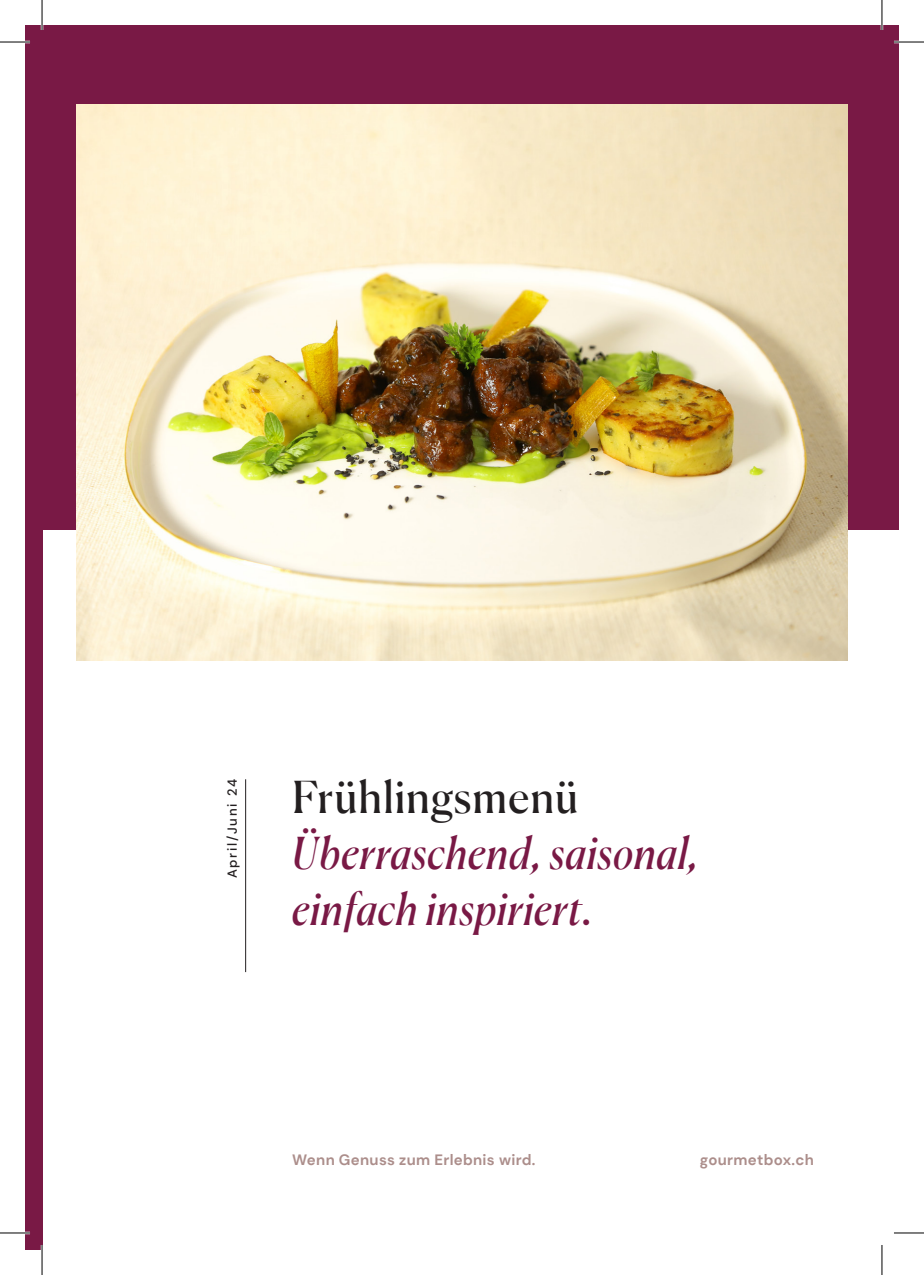
<style>
.page{position:relative;width:924px;height:1275px;background:#fff}
.page>*{position:absolute;margin:0;border:0;box-sizing:border-box;transform-origin:0 0}
.t1{font:italic 44px/56px "Canela";letter-spacing:.02em;color:#791945}
.t2{font:44px "Canela";letter-spacing:.025em;color:#231f20}
.t3{font:700 15px "DM Sans";letter-spacing:.02em;color:#ac8e8b}
.t4{font:500 13px "DM Sans";letter-spacing:.14em;color:#231f20}
</style>
<div class="page">
<div style="left:42px;top:25px;width:856px;height:505px;background:#791945"></div>
<div style="left:25px;top:25px;width:17px;height:1225px;background:#791945"></div>
<img style="left:76px;top:105px;width:771px;height:556px">
<hr style="left:245px;top:779px;width:1px;height:193px;background:#231f20">
<hr style="left:0;top:41px;width:30px;height:2px;background:#fff">
<hr style="left:893px;top:41px;width:30px;height:2px;background:#fff">
<hr style="left:0;top:1231px;width:30px;height:3px;background:#fff">
<hr style="left:41px;top:0;width:2px;height:30px;background:#fff">
<hr style="left:41px;top:1245px;width:2px;height:30px;background:#fff">
<hr style="left:880px;top:0;width:2px;height:30px;background:#fff">
<hr style="left:0;top:42px;width:30px;height:1px;background:#000">
<hr style="left:893px;top:42px;width:30px;height:1px;background:#000">
<hr style="left:0;top:1232px;width:30px;height:1px;background:#000">
<hr style="left:893px;top:1232px;width:30px;height:1px;background:#000">
<hr style="left:42px;top:0;width:1px;height:30px;background:#000">
<hr style="left:42px;top:1245px;width:1px;height:30px;background:#000">
<hr style="left:881px;top:0;width:1px;height:30px;background:#000">
<hr style="left:881px;top:1245px;width:1px;height:30px;background:#000">
<p class="t4" style="left:224px;top:878px;width:101px;rotate:-90deg">April/Juni 24</p>
<p class="t2" style="left:292px;top:763px;width:287px">Frühlingsmenü</p>
<p class="t1" style="left:292px;top:822px;width:407px">Überraschend, saisonal, einfach inspiriert.</p>
<p class="t3" style="left:292px;top:1150px;width:244px">Wenn Genuss zum Erlebnis wird.</p>
<p class="t3" style="left:699px;top:1150px;width:115px">gourmetbox.ch</p>
</div>
